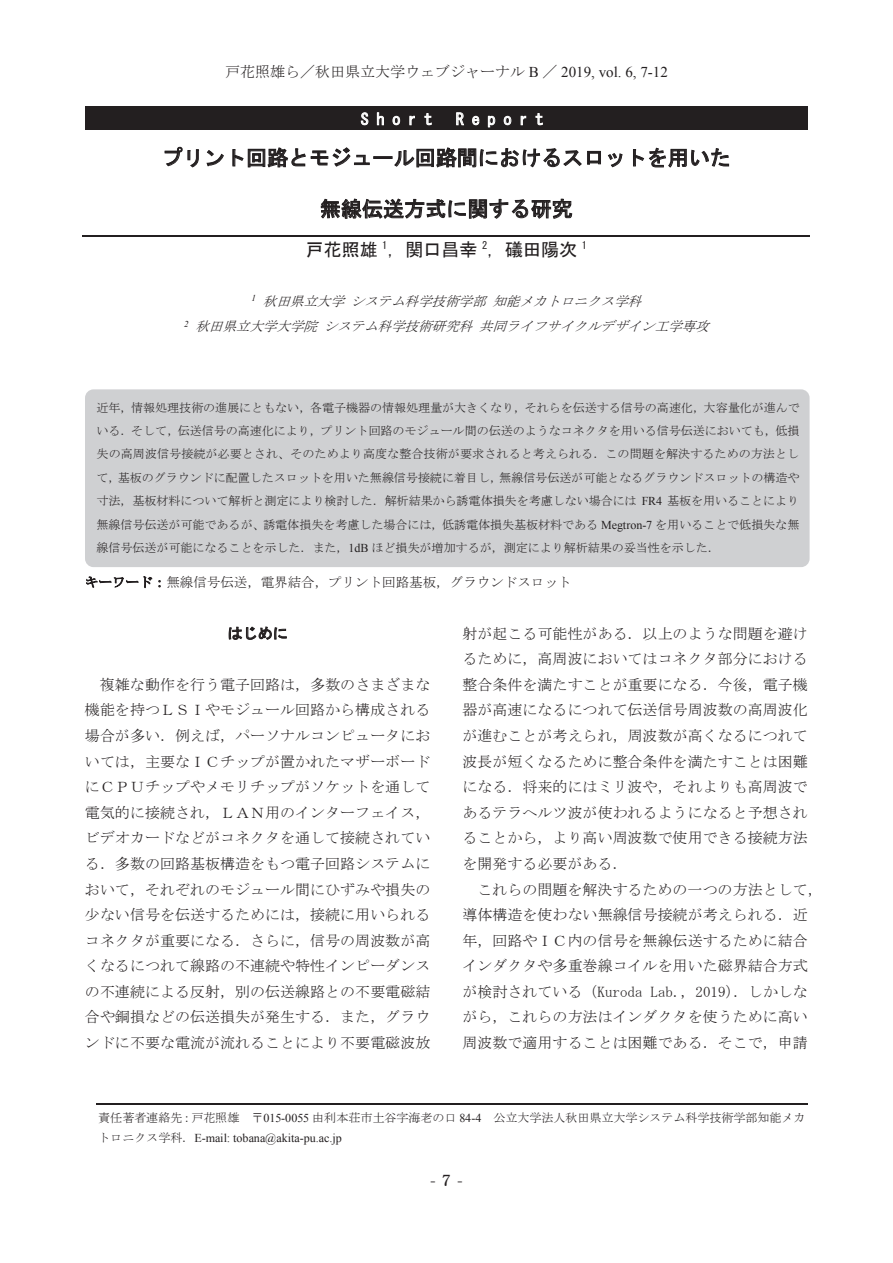
<style>
.page{position:relative;width:893px;height:1263px;background:#fff}
.page>*{position:absolute;margin:0;border:0;box-sizing:border-box;transform-origin:0 0}
.t1{font:21px "MS Gothic";color:#231f20}
.t2{font:18px "MS Gothic";color:#231f20}
.t3{font:16.95px "DFHS Mincho Std W5";color:#231f20}
.t4{font:15.9px "MS Gothic";letter-spacing:.5em;color:#fff}
.t5{font:15px/25.7px "MS Mincho";color:#231f20;text-align:justify}
.t6{font:15px "MS Gothic";color:#231f20}
.t7{font:italic 13.5px/25.5px "MS Mincho";color:#231f20;text-align:center}
.t8{font:13.5px "MS Mincho";color:#231f20}
.t9{font:12px/23.4px "MS Mincho";color:#231f20;text-align:justify}
.t10{font:12px "Times New Roman";color:#231f20}
.s1{font-family:"Times New Roman"}
.s2{font-family:"Times New Roman";font-size:13.5px}
.s3{font-family:"MS Mincho"}
</style>
<div class="page">
<div style="left:85px;top:389px;width:725px;height:178px;background:#cfd0d2;border-radius:8px"></div>
<div style="left:85px;top:106px;width:723px;height:23px;background:#231f20"></div>
<svg style="left:361px;top:112px;width:7px;height:13px"></svg>
<svg style="left:377px;top:112px;width:7px;height:13px"></svg>
<svg style="left:393px;top:116px;width:7px;height:9px"></svg>
<svg style="left:409px;top:116px;width:6px;height:9px"></svg>
<svg style="left:424px;top:113px;width:8px;height:12px"></svg>
<svg style="left:456px;top:112px;width:8px;height:13px"></svg>
<svg style="left:472px;top:116px;width:7px;height:9px"></svg>
<svg style="left:488px;top:116px;width:7px;height:11px"></svg>
<svg style="left:504px;top:116px;width:7px;height:9px"></svg>
<svg style="left:521px;top:116px;width:5px;height:9px"></svg>
<svg style="left:535px;top:113px;width:8px;height:12px"></svg>
<svg style="left:165px;top:147px;width:34px;height:21px"></svg>
<svg style="left:206px;top:150px;width:18px;height:16px"></svg>
<svg style="left:232px;top:147px;width:138px;height:21px"></svg>
<div style="left:373px;top:156px;width:19px;height:3px;border:1px solid #231f20"></div>
<svg style="left:394px;top:147px;width:207px;height:21px"></svg>
<svg style="left:608px;top:153px;width:14px;height:14px"></svg>
<svg style="left:633px;top:148px;width:96px;height:20px"></svg>
<svg style="left:321px;top:198px;width:251px;height:21px"></svg>
<hr style="left:83px;top:236px;width:727px;height:1px;background:#231f20">
<svg style="left:86px;top:576px;width:66px;height:13px"></svg>
<svg style="left:158px;top:580px;width:3px;height:7px"></svg>
<svg style="left:229px;top:626px;width:58px;height:14px"></svg>
<hr style="left:96px;top:1104px;width:711px;height:1px;background:#231f20">
<p class="t5" style="left:225px;top:58px;width:444px">戸花照雄ら／秋田県立大学ウェブジャーナル <span class="s1">B</span> ／ <span class="s1">2019, vol. 6, 7-12</span></p>
<p class="t5" style="left:242px;top:61px;width:410px">秋田太郎ら<span class="s1">/</span>秋田県立大学ウェブジャーナル <span class="s1">B/</span><span class="s2">20XX, vol. X, 1-5.</span></p>
<p class="t4" style="left:361px;top:111px;width:73px">Short</p>
<p class="t4" style="left:456px;top:111px;width:89px">Report</p>
<h1 class="t1" style="left:162px;top:147px;width:571px">プリント回路とモジュール回路間におけるスロットを用いた</h1>
<h1 class="t1" style="left:320px;top:198px;width:255px">無線伝送方式に関する研究</h1>
<p class="t2" style="left:306px;top:241px;width:283px">戸花照雄 <sup>1</sup>，関口昌幸 <sup>2</sup>，礒田陽次 <sup>1</sup></p>
<p class="t7" style="left:184px;top:288px;width:530px"><sup>1</sup> 秋田県立大学システム科学技術学部知能メカトロニクス学科<br><sup>2</sup> 秋田県立大学大学院システム科学技術研究科共同ライフサイクルデザイン工学専攻</p>
<p class="t9" style="left:96px;top:396px;width:705px">近年，情報処理技術の進展にともない，各電子機器の情報処理量が大きくなり，それらを伝送する信号の高速化，大容量化が進んでいる．そして，伝送信号の高速化により，プリント回路のモジュール間の伝送のようなコネクタを用いる信号伝送においても，低損失の高周波信号接続が必要とされ、そのためより高度な整合技術が要求されると考えられる．この問題を解決するための方法として，基板のグラウンドに配置したスロットを用いた無線信号接続に着目し，無線信号伝送が可能となるグラウンドスロットの構造や寸法，基板材料について解析と測定により検討した．解析結果から誘電体損失を考慮しない場合には <span class="s1">FR4</span> 基板を用いることにより無線信号伝送が可能であるが、誘電体損失を考慮した場合には，低誘電体損失基板材料である <span class="s1">Megtron-7</span> を用いることで低損失な無線信号伝送が可能になることを示した．また，<span class="s1">1dB</span> ほど損失が増加するが，測定により解析結果の妥当性を示した．</p>
<p class="t8" style="left:85px;top:575px;width:488px">キーワード：無線信号伝送，電界結合，プリント回路基板，グラウンドスロット</p>
<p class="t6" style="left:227px;top:626px;width:62px">はじめに</p>
<p class="t5" style="left:85px;top:672px;width:347px;text-indent:15px">複雑な動作を行う電子回路は，多数のさまざまな機能を持つＬＳＩやモジュール回路から構成される場合が多い．例えば，パーソナルコンピュータにおいては，主要なＩＣチップが置かれたマザーボードにＣＰＵチップやメモリチップがソケットを通して電気的に接続され，ＬＡＮ用のインターフェイス，ビデオカードなどがコネクタを通して接続されている．多数の回路基板構造をもつ電子回路システムにおいて，それぞれのモジュール間にひずみや損失の少ない信号を伝送するためには，接続に用いられるコネクタが重要になる．さらに，信号の周波数が高くなるにつれて線路の不連続や特性インピーダンスの不連続による反射，別の伝送線路との不要電磁結合や銅損などの伝送損失が発生する．また，グラウンドに不要な電流が流れることにより不要電磁波放</p>
<p class="t5" style="left:462px;top:620px;width:347px">射が起こる可能性がある．以上のような問題を避けるために，高周波においてはコネクタ部分における整合条件を満たすことが重要になる．今後，電子機器が高速になるにつれて伝送信号周波数の高周波化が進むことが考えられ，周波数が高くなるにつれて波長が短くなるために整合条件を満たすことは困難になる．将来的にはミリ波や，それよりも高周波であるテラヘルツ波が使われるようになると予想されることから，より高い周波数で使用できる接続方法を開発する必要がある．</p>
<p class="t5" style="left:462px;top:876px;width:362px;text-align:left;text-indent:15px">これらの問題を解決するための一つの方法として，導体構造を使わない無線信号接続が考えられる．近年，回路やＩＣ内の信号を無線伝送するために結合インダクタや多重巻線コイルを用いた磁界結合方式が検討されている（Kuroda Lab.，2019）．しかしながら，これらの方法はインダクタを使うために高い周波数で適用することは困難である．そこで，申請</p>
<p class="t9" style="left:98px;top:1105px;width:709px">責任著者連絡先：戸花照雄 〒<span class="s1">015-0055</span> 由利本荘市土谷字海老の口 <span class="s1">84-4</span> 公立大学法人秋田県立大学システム科学技術学部知能メカ</p>
<p class="t10" style="left:98px;top:1130px;width:245px"><span class="s3">トロニクス学科．</span>E-mail: tobana@akita-pu.ac.jp</p>
<p class="t3" style="left:430px;top:1170px;width:34px">- 7 -</p>
</div>
